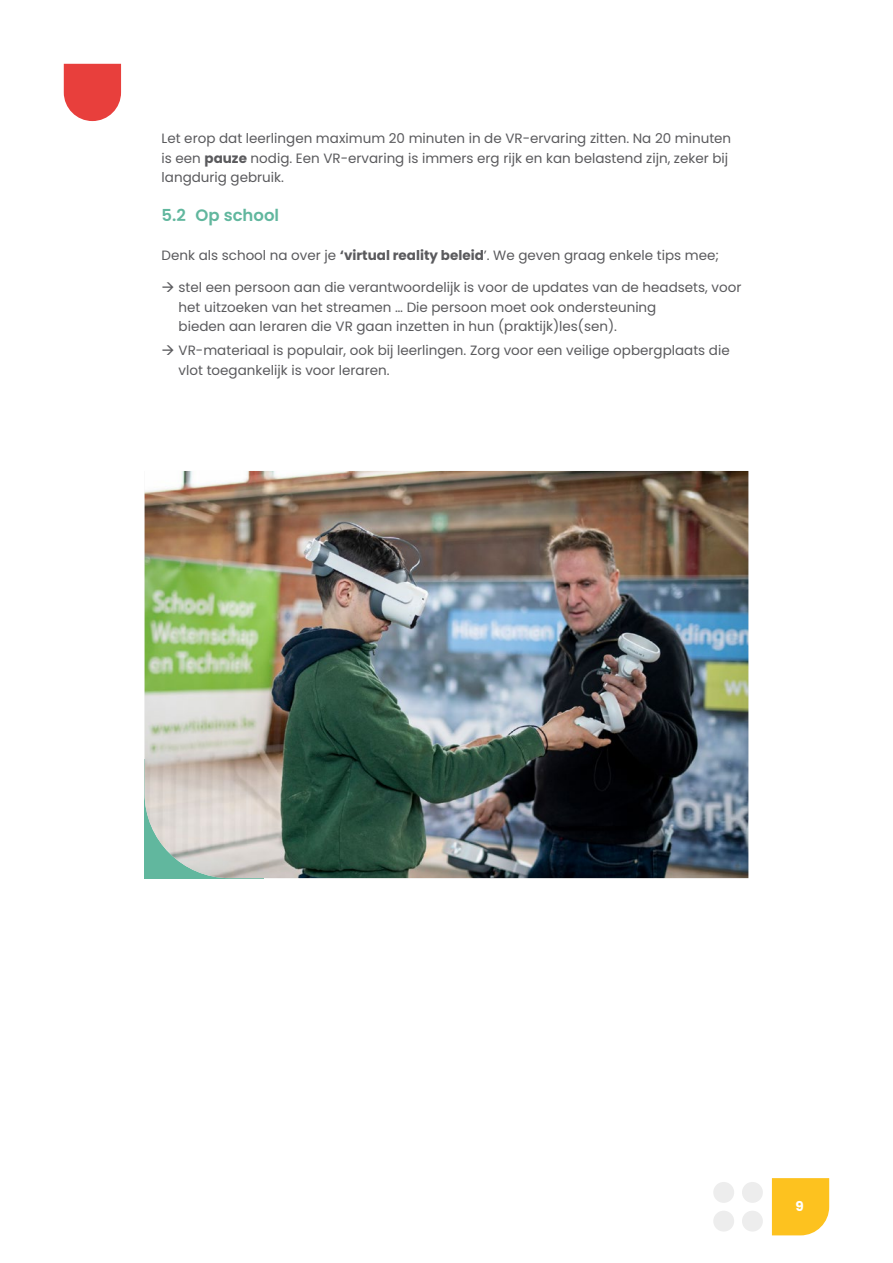
<style>
.page{position:relative;width:893px;height:1263px;background:#fff}
.page>*{position:absolute;margin:0;border:0;box-sizing:border-box;transform-origin:0 0}
.t1{font:600 16.5px "Poppins";color:#61b79e}
.t2{font:13.5px/19.5px "Poppins";color:#5a5a5d}
.t3{font:700 13.5px "Poppins";color:#fff}
.s1{font-weight:700}
</style>
<div class="page">
<svg style="left:772px;top:1178px;width:57px;height:57px;background:#fdc52a"></svg>
<div style="left:713px;top:1182px;width:21px;height:21px;background:#ededed;border-radius:50%"></div>
<div style="left:742px;top:1211px;width:21px;height:20px;background:#ededed;border-radius:50%"></div>
<div style="left:742px;top:1182px;width:21px;height:21px;background:#ededed;border-radius:50%"></div>
<div style="left:713px;top:1211px;width:21px;height:20px;background:#ededed;border-radius:50%"></div>
<img style="left:145px;top:471px;width:603px;height:407px">
<svg style="left:64px;top:64px;width:57px;height:57px;background:#ea5350"></svg>
<p class="t2" style="left:162px;top:129px;width:571px">Let erop dat leerlingen maximum 20 minuten in de VR-ervaring zitten. Na 20 minuten is een <span class="s1">pauze</span> nodig. Een VR-ervaring is immers erg rijk en kan belastend zijn, zeker bij langdurig gebruik.</p>
<p class="t1" style="left:162px;top:206px;width:119px">5.2 Op school</p>
<p class="t2" style="left:162px;top:246px;width:559px">Denk als school na over je <span class="s1">‘virtual reality beleid</span>’. We geven graag enkele tips mee;</p>
<p class="t2" style="left:179px;top:278px;width:564px;text-indent:-17px">→ stel een persoon aan die verantwoordelijk is voor de updates van de headsets, voor het uitzoeken van het streamen … Die persoon moet ook ondersteuning<br>bieden aan leraren die VR gaan inzetten in hun (praktijk)les(sen).</p>
<p class="t2" style="left:179px;top:341px;width:553px;text-indent:-17px">→ VR-materiaal is populair, ook bij leerlingen. Zorg voor een veilige opbergplaats die vlot toegankelijk is voor leraren.</p>
<p class="t3" style="left:795px;top:1198px;width:10px">9</p>
</div>
